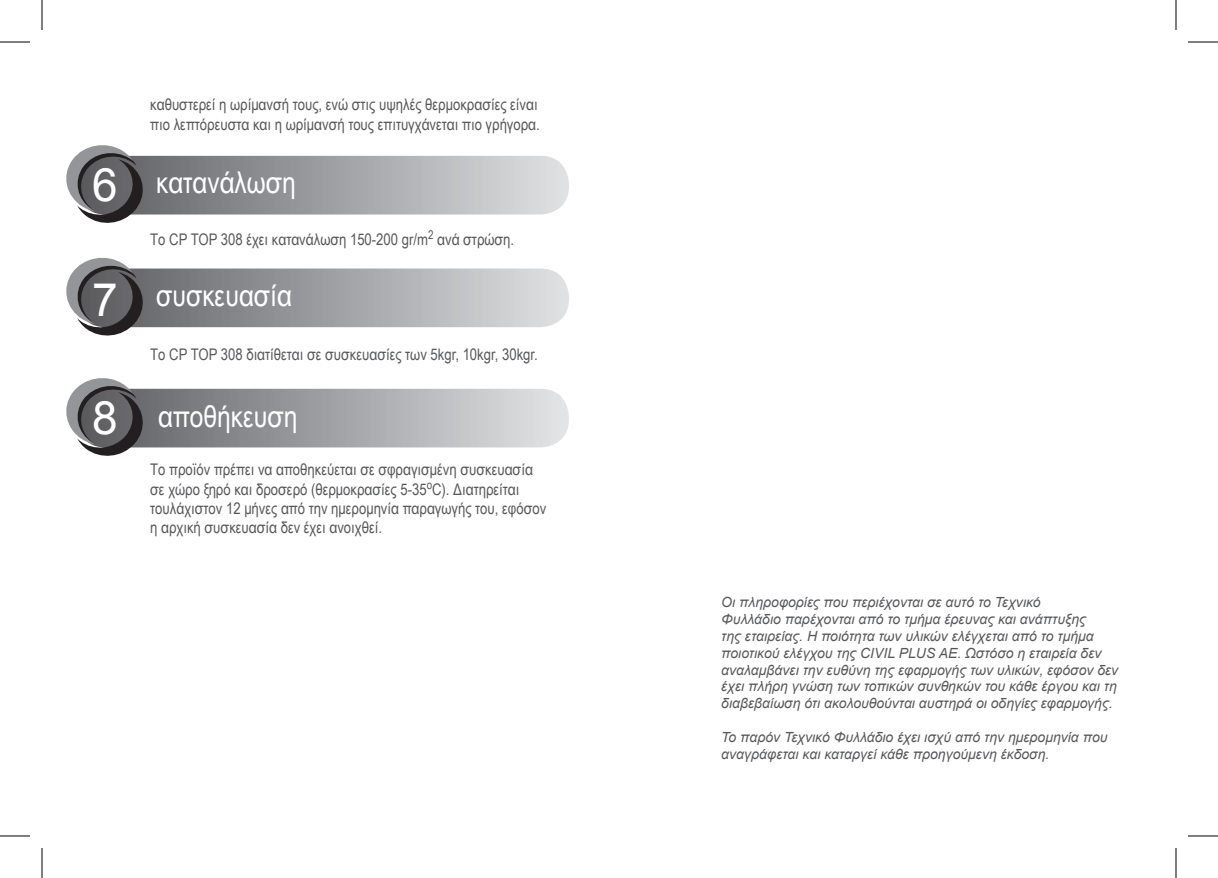
<style>
.page{position:relative;width:1218px;height:878px;background:#fff}
.page>*{position:absolute;margin:0;border:0;box-sizing:border-box;transform-origin:0 0}
.t1{font:30px "Arial Narrow";color:#fff}
.t2{font:16px/19.2px "Arial Narrow";color:#57585a}
.t3{font:italic 14px/16.8px "Arial";color:#57585a}
.s1{font-family:"Arial";font-size:46px}
</style>
<div class="page">
<svg style="left:77px;top:268px;width:492px;height:59px;background:#a5a7a9"></svg>
<svg style="left:66px;top:258px;width:80px;height:78px"></svg>
<svg style="left:77px;top:156px;width:492px;height:58px;background:#a4a6a9"></svg>
<svg style="left:66px;top:145px;width:80px;height:78px"></svg>
<svg style="left:77px;top:389px;width:492px;height:58px;background:#a6a8ab"></svg>
<svg style="left:66px;top:378px;width:80px;height:78px"></svg>
<hr style="left:0;top:42px;width:30px;height:1px;background:#000">
<hr style="left:1188px;top:42px;width:30px;height:1px;background:#000">
<hr style="left:0;top:835px;width:30px;height:1px;background:#000">
<hr style="left:1188px;top:835px;width:30px;height:1px;background:#000">
<hr style="left:42px;top:0;width:1px;height:30px;background:#000">
<hr style="left:42px;top:848px;width:1px;height:30px;background:#000">
<hr style="left:1176px;top:0;width:1px;height:30px;background:#000">
<hr style="left:1176px;top:848px;width:1px;height:30px;background:#000">
<p class="t2" style="left:150px;top:95px;width:391px">καθυστερεί η ωρίμανσή τους, ενώ στις υψηλές θερμοκρασίες είναι πιο λεπτόρευστα και η ωρίμανσή τους επιτυγχάνεται πιο γρήγορα.</p>
<h1 class="t1" style="left:92px;top:161px;width:205px"><span class="s1">6</span> κατανάλωση</h1>
<p class="t2" style="left:150px;top:229px;width:365px">Το CP TOP 308 έχει κατανάλωση 150-200 gr/m<sup>2</sup> ανά στρώση.</p>
<h1 class="t1" style="left:92px;top:273px;width:201px"><span class="s1">7</span> συσκευασία</h1>
<p class="t2" style="left:150px;top:344px;width:389px">Το CP TOP 308 διατίθεται σε συσκευασίες των 5kgr, 10kgr, 30kgr.</p>
<h1 class="t1" style="left:92px;top:394px;width:207px"><span class="s1">8</span> αποθήκευση</h1>
<p class="t2" style="left:150px;top:459px;width:397px">Το προϊόν πρέπει να αποθηκεύεται σε σφραγισμένη συσκευασία σε χώρο ξηρό και δροσερό (θερμοκρασίες 5-35<sup>ο</sup>C). Διατηρείται τουλάχιστον 12 μήνες από την ημερομηνία παραγωγής του, εφόσον η αρχική συσκευασία δεν έχει ανοιχθεί.</p>
<p class="t3" style="left:721px;top:594px;width:398px">Οι πληροφορίες που περιέχονται σε αυτό το Τεχνικό<br>Φυλλάδιο παρέχονται από το τμήμα έρευνας και ανάπτυξης<br>της εταιρείας. Η ποιότητα των υλικών ελέγχεται από το τμήμα ποιοτικού ελέγχου της CIVIL PLUS AE. Ωστόσο η εταιρεία δεν αναλαμβάνει την ευθύνη της εφαρμογής των υλικών, εφόσον δεν έχει πλήρη γνώση των τοπικών συνθηκών του κάθε έργου και τη διαβεβαίωση ότι ακολουθούνται αυστηρά οι οδηγίες εφαρμογής.</p>
<p class="t3" style="left:721px;top:728px;width:388px">Το παρόν Τεχνικό Φυλλάδιο έχει ισχύ από την ημερομηνία που αναγράφεται και καταργεί κάθε προηγούμενη έκδοση.</p>
</div>
